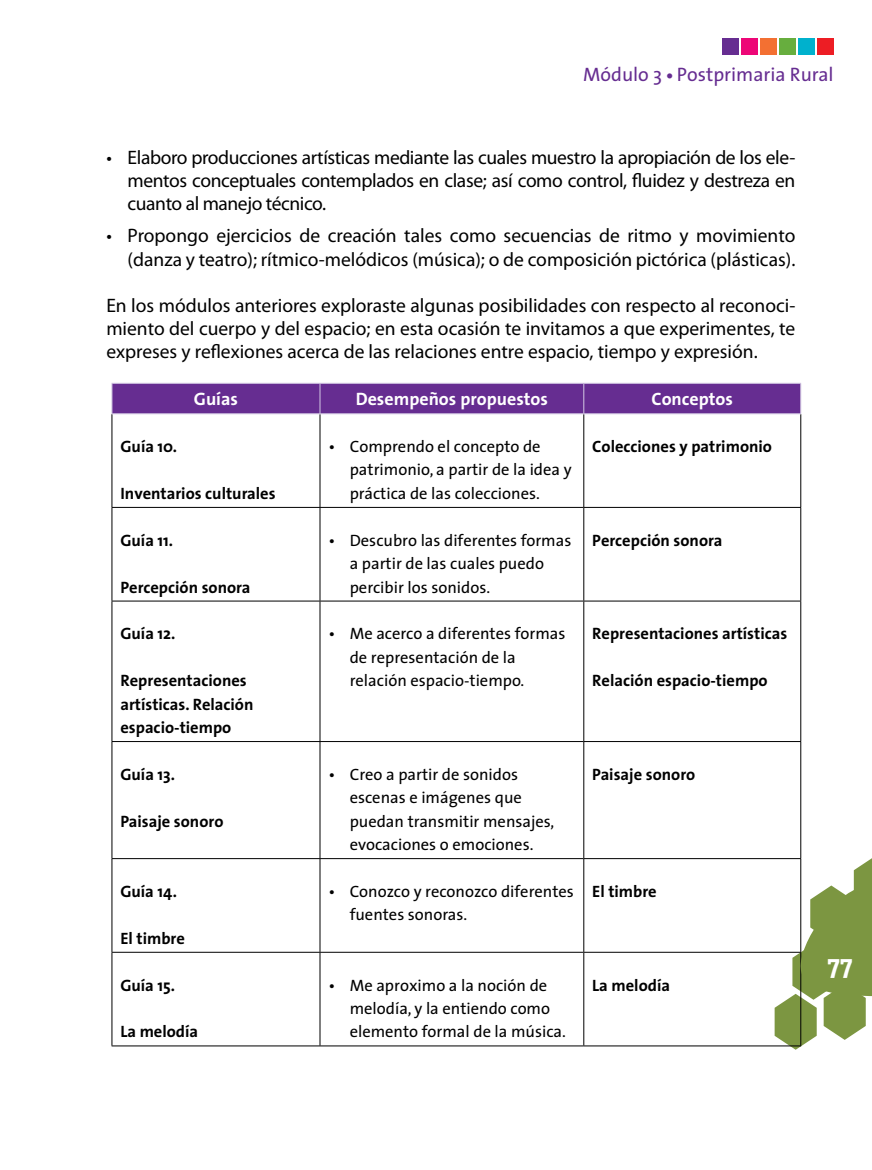
<style>
.page{position:relative;width:872px;height:1170px;background:#fff}
.page>*{position:absolute;margin:0;border:0;box-sizing:border-box;transform-origin:0 0}
.t1{font:700 27px "The Serif";color:#fff}
.t2{font:19.5px/23.4px "Myriad Pro";color:#000;text-align:justify}
.t3{font:19.5px "The Sans";color:#662d91}
.t4{font:700 18px "The Sans";color:#fff}
.t5{font:16.5px/23.4px "The Sans";color:#000}
.t6{font:700 16.5px/23.4px "The Sans";color:#000}
.s1{font-family:"Myriad Pro";font-weight:700}
</style>
<div class="page">
<div style="left:113px;top:384px;width:687px;height:29px;background:#662d91"></div>
<hr style="left:112px;top:414px;width:1px;height:93px;background:#000">
<hr style="left:319px;top:414px;width:1px;height:93px;background:#000">
<hr style="left:583px;top:414px;width:1px;height:93px;background:#000">
<hr style="left:800px;top:414px;width:1px;height:93px;background:#000">
<hr style="left:112px;top:507px;width:208px;height:1px;background:#000">
<hr style="left:112px;top:507px;width:1px;height:93px;background:#000">
<hr style="left:320px;top:507px;width:264px;height:1px;background:#000">
<hr style="left:319px;top:507px;width:1px;height:93px;background:#000">
<hr style="left:584px;top:507px;width:217px;height:1px;background:#000">
<hr style="left:583px;top:507px;width:1px;height:93px;background:#000">
<hr style="left:800px;top:507px;width:1px;height:93px;background:#000">
<hr style="left:112px;top:600px;width:208px;height:1px;background:#000">
<hr style="left:112px;top:601px;width:1px;height:140px;background:#000">
<hr style="left:320px;top:600px;width:264px;height:1px;background:#000">
<hr style="left:319px;top:601px;width:1px;height:140px;background:#000">
<hr style="left:584px;top:600px;width:217px;height:1px;background:#000">
<hr style="left:583px;top:601px;width:1px;height:140px;background:#000">
<hr style="left:800px;top:601px;width:1px;height:140px;background:#000">
<hr style="left:112px;top:741px;width:208px;height:1px;background:#000">
<hr style="left:112px;top:741px;width:1px;height:117px;background:#000">
<hr style="left:320px;top:741px;width:264px;height:1px;background:#000">
<hr style="left:319px;top:741px;width:1px;height:117px;background:#000">
<hr style="left:584px;top:741px;width:217px;height:1px;background:#000">
<hr style="left:583px;top:741px;width:1px;height:117px;background:#000">
<hr style="left:800px;top:741px;width:1px;height:117px;background:#000">
<hr style="left:112px;top:858px;width:208px;height:1px;background:#000">
<hr style="left:112px;top:858px;width:1px;height:93px;background:#000">
<hr style="left:320px;top:858px;width:264px;height:1px;background:#000">
<hr style="left:319px;top:858px;width:1px;height:93px;background:#000">
<hr style="left:584px;top:858px;width:217px;height:1px;background:#000">
<hr style="left:583px;top:858px;width:1px;height:93px;background:#000">
<hr style="left:112px;top:951px;width:208px;height:1px;background:#000">
<hr style="left:112px;top:952px;width:1px;height:93px;background:#000">
<hr style="left:320px;top:951px;width:264px;height:1px;background:#000">
<hr style="left:319px;top:952px;width:1px;height:93px;background:#000">
<hr style="left:584px;top:951px;width:217px;height:1px;background:#000">
<hr style="left:583px;top:952px;width:1px;height:93px;background:#000">
<hr style="left:112px;top:1045px;width:208px;height:1px;background:#000">
<hr style="left:320px;top:1045px;width:264px;height:1px;background:#000">
<hr style="left:584px;top:1045px;width:217px;height:1px;background:#000">
<hr style="left:319px;top:383px;width:1px;height:30px;background:#d3c8e3">
<hr style="left:583px;top:383px;width:1px;height:30px;background:#d3c8e3">
<hr style="left:112px;top:383px;width:208px;height:1px;background:#d3c8e3">
<hr style="left:112px;top:383px;width:1px;height:30px;background:#d3c8e3">
<hr style="left:320px;top:383px;width:264px;height:1px;background:#d3c8e3">
<hr style="left:584px;top:383px;width:217px;height:1px;background:#d3c8e3">
<hr style="left:800px;top:383px;width:1px;height:30px;background:#d3c8e3">
<hr style="left:112px;top:413px;width:208px;height:1px;background:#d3c8e3">
<hr style="left:320px;top:413px;width:264px;height:1px;background:#d3c8e3">
<hr style="left:584px;top:413px;width:217px;height:1px;background:#d3c8e3">
<svg style="left:774px;top:858px;width:98px;height:191px"></svg>
<div style="left:779px;top:39px;width:16px;height:16px;background:#67ae3e"></div>
<div style="left:760px;top:39px;width:16px;height:16px;background:#f37032"></div>
<div style="left:817px;top:39px;width:16px;height:16px;background:#ed1d24"></div>
<div style="left:798px;top:39px;width:16px;height:16px;background:#00b1cd"></div>
<div style="left:741px;top:39px;width:16px;height:16px;background:#ed0677"></div>
<div style="left:722px;top:39px;width:16px;height:16px;background:#662d91"></div>
<p class="t3" style="left:583px;top:58px;width:252px">Módulo 3 <span class="s1">•</span> Postprimaria Rural</p>
<p class="t2" style="left:128px;top:145px;width:669px;text-indent:-21px">• Elaboro producciones artísticas mediante las cuales muestro la apropiación de los ele&shy;mentos conceptuales contemplados en clase; así como control, fluidez y destreza en cuanto al manejo técnico.</p>
<p class="t2" style="left:106px;top:224px;width:690px;text-align:right">• Propongo ejercicios de creación tales como secuencias de ritmo y movimiento (danza y teatro); rítmico-melódicos (música); o de composición pictórica (plásticas).</p>
<p class="t2" style="left:106px;top:293px;width:690px">En los módulos anteriores exploraste algunas posibilidades con respecto al reconoci&shy;miento del cuerpo y del espacio; en esta ocasión te invitamos a que experimentes, te expreses y reflexiones acerca de las relaciones entre espacio, tiempo y expresión.</p>
<p class="t4" style="left:194px;top:384px;width:46px">Guías</p>
<p class="t4" style="left:356px;top:384px;width:194px">Desempeños propuestos</p>
<p class="t4" style="left:651px;top:384px;width:83px">Conceptos</p>
<p class="t6" style="left:120px;top:434px;width:58px">Guía 10.</p>
<p class="t6" style="left:120px;top:481px;width:157px">Inventarios culturales</p>
<p class="t6" style="left:120px;top:528px;width:54px">Guía 11.</p>
<p class="t6" style="left:120px;top:574px;width:132px">Percepción sonora</p>
<p class="t6" style="left:120px;top:621px;width:57px">Guía 12.</p>
<p class="t6" style="left:120px;top:668px;width:135px">Representaciones artísticas. Relación espacio-tiempo</p>
<p class="t6" style="left:120px;top:762px;width:56px">Guía 13.</p>
<p class="t6" style="left:120px;top:808px;width:105px">Paisaje sonoro</p>
<p class="t6" style="left:120px;top:879px;width:58px">Guía 14.</p>
<p class="t6" style="left:120px;top:925px;width:66px">El timbre</p>
<p class="t6" style="left:120px;top:972px;width:56px">Guía 15.</p>
<p class="t6" style="left:120px;top:1019px;width:79px">La melodía</p>
<p class="t5" style="left:350px;top:434px;width:223px;text-indent:-21px">• Comprendo el concepto de patrimonio, a partir de la idea y práctica de las colecciones.</p>
<p class="t6" style="left:592px;top:434px;width:181px">Colecciones y patrimonio</p>
<p class="t5" style="left:350px;top:528px;width:223px;text-indent:-21px">• Descubro las diferentes formas a partir de las cuales puedo percibir los sonidos.</p>
<p class="t6" style="left:592px;top:528px;width:132px">Percepción sonora</p>
<p class="t5" style="left:350px;top:621px;width:217px;text-indent:-21px">• Me acerco a diferentes formas de representación de la relación espacio-tiempo.</p>
<p class="t6" style="left:592px;top:621px;width:196px">Representaciones artísticas</p>
<p class="t6" style="left:592px;top:668px;width:177px">Relación espacio-tiempo</p>
<p class="t5" style="left:350px;top:762px;width:206px;text-indent:-21px">• Creo a partir de sonidos escenas e imágenes que puedan transmitir mensajes, evocaciones o emociones.</p>
<p class="t6" style="left:592px;top:762px;width:105px">Paisaje sonoro</p>
<p class="t5" style="left:350px;top:879px;width:226px;text-indent:-21px">• Conozco y reconozco diferentes fuentes sonoras.</p>
<p class="t6" style="left:592px;top:879px;width:66px">El timbre</p>
<p class="t5" style="left:350px;top:972px;width:218px;text-indent:-21px">• Me aproximo a la noción de melodía, y la entiendo como elemento formal de la música.</p>
<p class="t6" style="left:592px;top:972px;width:79px">La melodía</p>
<h1 class="t1" style="left:827px;top:941px;width:27px">77</h1>
</div>
